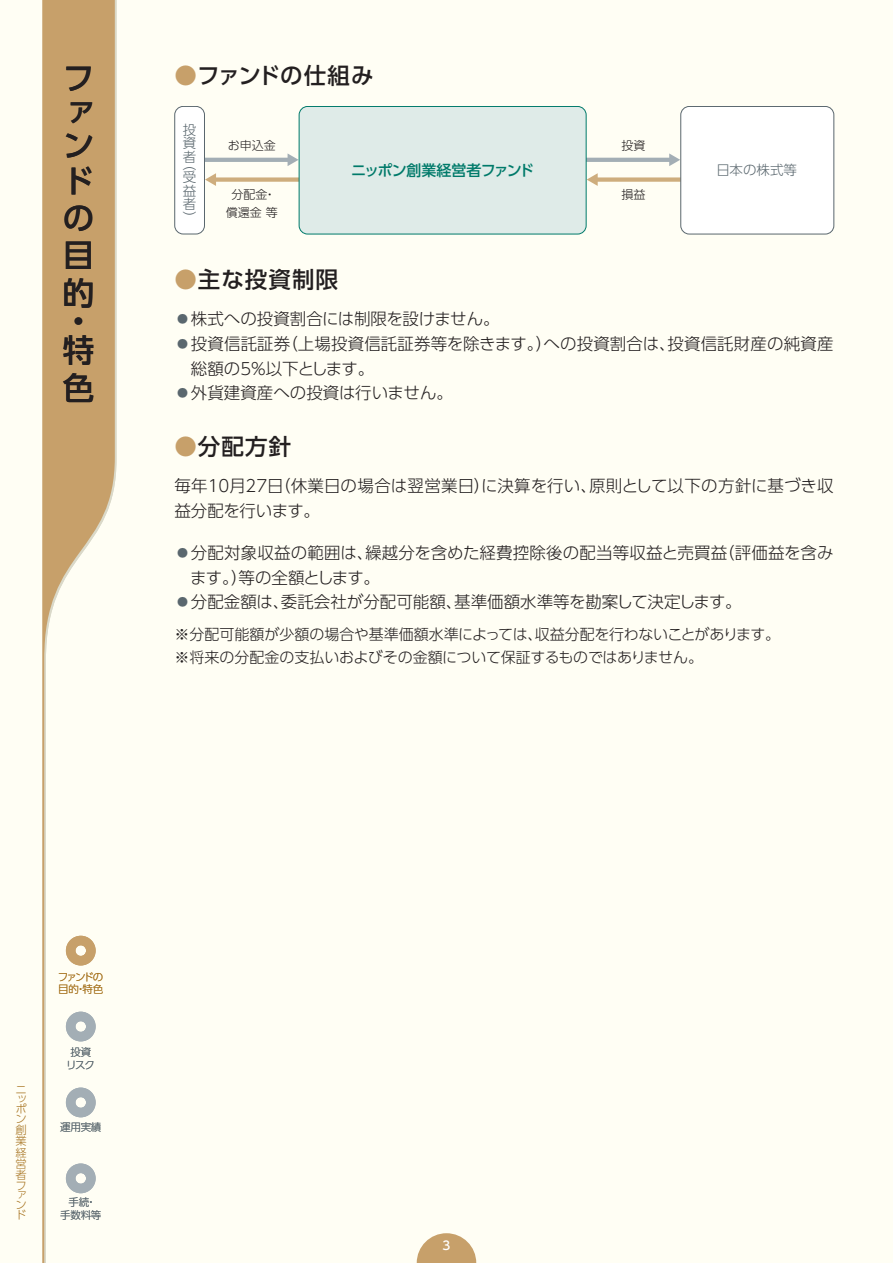
<style>
.page{position:relative;width:893px;height:1263px;background:#fffef4}
.page>*{position:absolute;margin:0;border:0;box-sizing:border-box;transform-origin:0 0}
.t1{font:500 31.5px/37.2px "UD Shin Go Pro";color:#231f20;text-align:justify}
.A-中見出し{font:500 22.5px "UD Shin Go Pro";letter-spacing:.05em;color:#231f20}
.A-中見出し-2{font:500 22.5px "UD Shin Go Pro";letter-spacing:-.01em;color:#231f20}
.A-11pt{font:300 16.5px/24.8px "UD Shin Go Pro";color:#231f20}
.A-10pt{font:300 15px "UD Shin Go Pro";letter-spacing:-.01em;color:#231f20}
.t2{font:500 15px "UD Shin Go Pro";letter-spacing:-.035em;color:#007a6a}
.t3{font:300 13.5px/13.5px "UD Shin Go Pro";color:#5a676e;text-align:justify}
.t4{font:300 12px/18px "UD Shin Go Pro";color:#231f20;text-align:center}
.t5{font:500 12px "UD Shin Go Pro";color:#fff}
.t6{font:300 11.25px/10.6px "UD Shin Go Pro";color:#a6721e}
.t7{font:300 10.5px/12.6px "UD Shin Go Pro";letter-spacing:-.02em;color:#5a676e;text-align:center}
.t8{font:300 10.5px/12.6px "UD Shin Go Pro";letter-spacing:-.13em;color:#a6721e}
.s1{color:#c7a06a}
.s2{font-size:10.95px;color:#5a676e}
</style>
<div class="page">
<svg style="left:417px;top:1233px;width:59px;height:30px"></svg>
<svg style="left:43px;top:0;width:72px;height:1263px"></svg>
<svg style="left:66px;top:936px;width:30px;height:29px"></svg>
<svg style="left:66px;top:1012px;width:30px;height:29px"></svg>
<svg style="left:66px;top:1087px;width:30px;height:30px"></svg>
<svg style="left:66px;top:1163px;width:30px;height:30px"></svg>
<div style="left:214px;top:177px;width:89px;height:5px;background:#cead7d"></div>
<svg style="left:205px;top:173px;width:11px;height:13px"></svg>
<hr style="left:201px;top:158px;width:88px;height:4px;background:#a3aeb5">
<svg style="left:288px;top:153px;width:11px;height:13px"></svg>
<div style="left:596px;top:177px;width:88px;height:5px;background:#cead7d"></div>
<svg style="left:587px;top:173px;width:11px;height:13px"></svg>
<hr style="left:582px;top:158px;width:89px;height:4px;background:#a3aeb5">
<svg style="left:669px;top:153px;width:11px;height:13px"></svg>
<div style="left:681px;top:106px;width:153px;height:128px;background:#fff;border-radius:9px"></div>
<div style="left:680px;top:106px;width:154px;height:128px;border:1px solid #5a676e;border-radius:9px"></div>
<div style="left:299px;top:106px;width:287px;height:128px;background:#dfebe8;border-radius:9px"></div>
<div style="left:299px;top:106px;width:287px;height:128px;border:1px solid #007a6a;border-radius:9px"></div>
<div style="left:175px;top:106px;width:29px;height:128px;background:#fff;border-radius:9px"></div>
<div style="left:174px;top:106px;width:31px;height:128px;border:1px solid #5a676e;border-radius:9px"></div>
<h1 class="t1" style="left:63px;top:61px;width:31px;line-height:33.2px">ファン</h1>
<h1 class="t1" style="left:63px;top:162px;width:31px">ドの目的</h1>
<h1 class="t1" style="left:63px;top:306px;width:32px;line-height:28.8px">・特</h1>
<h1 class="t1" style="left:63px;top:368px;width:32px">色</h1>
<p class="A-中見出し-2" style="left:174px;top:57px;width:201px"><span class="s1">●</span>ファンドの仕組み</p>
<p class="t3" style="left:183px;top:122px;width:15px">投資者</p>
<p class="t3" style="left:183px;top:156px;width:15px">（受益者）</p>
<p class="t4" style="left:228px;top:136px;width:49px">お申込金</p>
<p class="t4" style="left:226px;top:185px;width:53px">分配金・償還金 等</p>
<p class="t4" style="left:621px;top:136px;width:25px">投資</p>
<p class="t4" style="left:621px;top:185px;width:25px">損益</p>
<p class="t2" style="left:351px;top:158px;width:185px">ニッポン創業経営者ファンド</p>
<p class="t3" style="left:716px;top:163px;width:82px">日本の株式等</p>
<p class="A-中見出し" style="left:174px;top:261px;width:165px"><span class="s1">●</span>主な投資制限</p>
<p class="A-11pt" style="left:177px;top:306px;width:324px"><span class="s2">●</span> 株式への投資割合には制限を設けません。</p>
<p class="A-11pt" style="left:191px;top:331px;width:644px;text-indent:-14px"><span class="s2">●</span> 投資信託証券（上場投資信託証券等を除きます。）への投資割合は、投資信託財産の純資産総額の5%以下とします。</p>
<p class="A-11pt" style="left:177px;top:380px;width:277px"><span class="s2">●</span> 外貨建資産への投資は行いません。</p>
<p class="A-中見出し" style="left:174px;top:428px;width:119px"><span class="s1">●</span>分配方針</p>
<p class="A-11pt" style="left:174px;top:473px;width:661px">毎年10月27日（休業日の場合は翌営業日）に決算を行い、原則として以下の方針に基づき収益分配を行います。</p>
<p class="A-11pt" style="left:190px;top:539px;width:645px;text-indent:-13px"><span class="s2">●</span> 分配対象収益の範囲は、繰越分を含めた経費控除後の配当等収益と売買益（評価益を含みます。）等の全額とします。</p>
<p class="A-11pt" style="left:177px;top:589px;width:566px"><span class="s2">●</span> 分配金額は、委託会社が分配可能額、基準価額水準等を勘案して決定します。</p>
<p class="A-10pt" style="left:174px;top:623px;width:607px">※分配可能額が少額の場合や基準価額水準によっては、収益分配を行わないことがあります。</p>
<p class="A-10pt" style="left:174px;top:645px;width:530px">※将来の分配金の支払いおよびその金額について保証するものではありません。</p>
<p class="t6" style="left:16px;top:1085px;width:12px;line-height:8.7px">ニッ</p>
<p class="t6" style="left:16px;top:1103px;width:13px;text-align:justify">ポン創業経営者ファン</p>
<p class="t6" style="left:16px;top:1209px;width:12px">ド</p>
<p class="t8" style="left:58px;top:970px;width:47px">ファンドの目的・特色</p>
<p class="t7" style="left:66px;top:1045px;width:30px">投資リスク</p>
<p class="t7" style="left:60px;top:1120px;width:43px">運用実績</p>
<p class="t7" style="left:60px;top:1195px;width:43px">手続・<br>手数料等</p>
<p class="t5" style="left:442px;top:1236px;width:9px">3</p>
</div>
